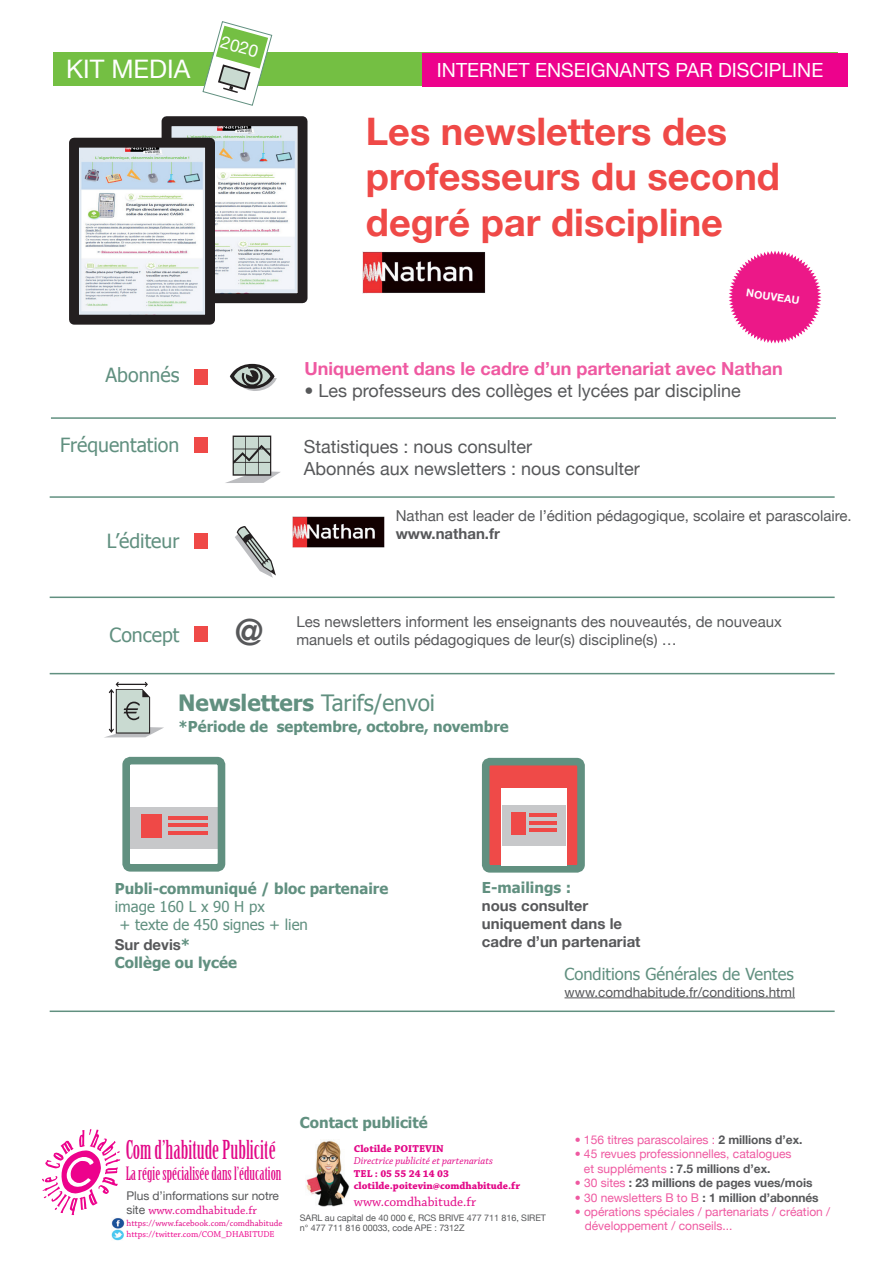
<style>
.page{position:relative;width:893px;height:1263px;background:#fff}
.page>*{position:absolute;margin:0;border:0;box-sizing:border-box;transform-origin:0 0}
.t1{font:700 37.95px/45.5px "Helvetica Neue";color:#ef4947}
.t2{font:700 36px "Helvetica Neue";color:#57585a}
.t3{font:25.5px "Birch Std";color:#e20787}
.t4{font:25.5px "Helvetica Neue";color:#fff}
.t5{font:22.5px "Tahoma";color:#619080}
.t6{font:19.5px "Tahoma";color:#619080}
.t7{font:19.5px "Helvetica Neue";color:#fff}
.t8{font:18px/21.6px "Helvetica Neue";color:#57585a}
.t9{font:700 18px "Helvetica Neue";color:#ef59a1}
.t10{font:18px "Birch Std";color:#e20787}
.t11{font:17.25px "Helvetica Neue";color:#fff}
.t12{font:16.5px "Tahoma";color:#619080}
.t13{font:15px/18px "Helvetica Neue";color:#57585a}
.t14{font:700 15px "Tahoma";color:#619080}
.t15{font:700 15px/18px "Helvetica Neue";color:#57585a}
.t16{font:15px/18px "Tahoma";color:#619080}
.t17{font:13.5px "Helvetica Neue";color:#57585a}
.t18{font:13.5px "Chaparral Pro";color:#e20787}
.t19{font:12px/14.4px "Helvetica Neue";color:#ef59a1}
.t20{font:700 12px "Helvetica Neue";letter-spacing:-.005em;color:#57585a}
.t21{font:12px "Helvetica Neue";letter-spacing:-.005em;color:#57585a}
.t22{font:12px "Chaparral Pro";color:#e20787}
.t23{font:700 10.65px "Helvetica Neue";color:#fff}
.t24{font:700 10.5px/12.6px "Chaparral Pro";color:#e20787}
.t25{font:italic 10.5px "Chaparral Pro";color:#e20787}
.t26{font:9px/10.8px "Helvetica Neue";letter-spacing:-.005em;color:#57585a}
.t27{font:9px "Chaparral Pro";color:#e20787}
.t28{font:9px "Chaparral Pro";color:#ed028c}
.s1{font-weight:700}
.s2{font-family:"Tahoma";color:#619080}
.s3{font-family:"Helvetica Neue";color:#57585a}
.s4{font-weight:700;color:#57585a}
.s5{font-weight:400;color:#ef59a1}
</style>
<div class="page">
<div style="left:195px;top:437px;width:13px;height:16px;background:#ef4947"></div>
<div style="left:195px;top:533px;width:13px;height:16px;background:#ef4947"></div>
<hr style="left:51px;top:417px;width:785px;height:2px;background:#619080">
<hr style="left:50px;top:496px;width:785px;height:2px;background:#619080">
<hr style="left:50px;top:596px;width:785px;height:2px;background:#619080">
<hr style="left:50px;top:673px;width:785px;height:1px;background:#619080">
<hr style="left:50px;top:1010px;width:785px;height:2px;background:#619080">
<svg style="left:230px;top:364px;width:47px;height:27px"></svg>
<div style="left:195px;top:369px;width:13px;height:16px;background:#ef4947"></div>
<div style="left:195px;top:626px;width:13px;height:16px;background:#ef4a48"></div>
<svg style="left:225px;top:436px;width:55px;height:47px"></svg>
<div style="left:127px;top:807px;width:93px;height:42px;background:#c7c8ca"></div>
<div style="left:141px;top:814px;width:21px;height:24px;background:#ef4947"></div>
<hr style="left:168px;top:816px;width:39px;height:4px;background:#ef4947">
<hr style="left:168px;top:823px;width:39px;height:4px;background:#ef4947">
<hr style="left:168px;top:831px;width:39px;height:4px;background:#ef4947">
<div style="left:122px;top:757px;width:103px;height:114px;border:8px solid #619080;border-radius:4px"></div>
<svg style="left:235px;top:526px;width:41px;height:52px"></svg>
<div style="left:53px;top:53px;width:785px;height:33px;background:#74bf43"></div>
<hr style="left:564px;top:997px;width:231px;height:1px;background:#57585a">
<img style="left:292px;top:516px;width:93px;height:32px">
<div style="left:422px;top:53px;width:426px;height:34px;background:#ed028c"></div>
<svg style="left:106px;top:682px;width:58px;height:55px"></svg>
<svg style="left:202px;top:21px;width:70px;height:85px"></svg>
<img style="left:363px;top:252px;width:122px;height:41px">
<svg style="left:42px;top:1129px;width:78px;height:86px"></svg>
<img style="left:111px;top:1218px;width:14px;height:22px">
<img style="left:306px;top:1140px;width:44px;height:66px">
<svg style="left:729px;top:251px;width:92px;height:93px"></svg>
<img style="left:173px;top:127px;width:123px;height:165px">
<div style="left:162px;top:116px;width:145px;height:187px;border:10px solid #231f20"></div>
<img style="left:80px;top:149px;width:124px;height:165px">
<div style="left:69px;top:138px;width:146px;height:187px;border:10px solid #231f20"></div>
<div style="left:486px;top:762px;width:95px;height:107px;background:#ef4a48;border-radius:4px"></div>
<div style="left:482px;top:758px;width:103px;height:115px;border:8px solid #619080;border-radius:4px"></div>
<div style="left:501px;top:788px;width:65px;height:77px;background:#fff"></div>
<div style="left:502px;top:805px;width:64px;height:41px;background:#c7c8ca"></div>
<div style="left:512px;top:812px;width:14px;height:22px;background:#ef4947"></div>
<hr style="left:530px;top:813px;width:27px;height:4px;background:#ef4947">
<hr style="left:530px;top:821px;width:27px;height:3px;background:#ef4947">
<hr style="left:530px;top:828px;width:27px;height:4px;background:#ef4947">
<h3 class="t4" style="left:66px;top:54px;width:126px">KIT MEDIA</h3>
<h3 class="t11" style="left:224px;top:31px;width:40px;rotate:16deg">2020</h3>
<h3 class="t7" style="left:437px;top:58px;width:388px">INTERNET ENSEIGNANTS PAR DISCIPLINE</h3>
<h1 class="t1" style="left:366px;top:108px;width:416px">Les newsletters des professeurs du second degré par discipline</h1>
<p class="t23" style="left:747px;top:286px;width:55px;rotate:8deg">NOUVEAU</p>
<h3 class="t6" style="left:106px;top:362px;width:75px">Abonnés</h3>
<h3 class="t9" style="left:304px;top:357px;width:480px">Uniquement dans le cadre d’un partenariat avec Nathan</h3>
<h3 class="t8" style="left:304px;top:379px;width:438px">• Les professeurs des collèges et lycées par discipline</h3>
<h3 class="t6" style="left:60px;top:433px;width:121px">Fréquentation</h3>
<h3 class="t6" style="left:107px;top:529px;width:74px">L’éditeur</h3>
<h3 class="t6" style="left:110px;top:622px;width:71px">Concept</h3>
<h2 class="t2" style="left:235px;top:610px;width:30px">@</h2>
<h3 class="t8" style="left:304px;top:436px;width:338px">Statistiques : nous consulter<br>Abonnés aux newsletters : nous consulter</h3>
<p class="t13" style="left:396px;top:507px;width:457px">Nathan est leader de l’édition pédagogique, scolaire et parascolaire.</p>
<p class="t15" style="left:396px;top:525px;width:106px">www.nathan.fr</p>
<p class="t13" style="left:296px;top:612px;width:487px">Les newsletters informent les enseignants des nouveautés, de nouveaux manuels et outils pédagogiques de leur(s) discipline(s) …</p>
<h3 class="t5" style="left:178px;top:688px;width:258px"><span class="s1">Newsletters</span> Tarifs/envoi</h3>
<p class="t14" style="left:178px;top:716px;width:332px">*Période de septembre, octobre, novembre</p>
<p class="t14" style="left:115px;top:878px;width:275px">Publi-communiqué / bloc partenaire</p>
<p class="t16" style="left:119px;top:897px;width:190px;text-indent:-5px">image 160 L x 90 H px<br>+ texte de 450 signes + lien</p>
<p class="t15" style="left:115px;top:935px;width:77px">Sur devis<span class="s2">*</span></p>
<p class="t14" style="left:115px;top:952px;width:124px">Collège ou lycée</p>
<p class="t14" style="left:482px;top:877px;width:91px">E-mailings :</p>
<p class="t15" style="left:482px;top:896px;width:160px">nous consulter uniquement dans le cadre d’un partenariat</p>
<h3 class="t12" style="left:564px;top:964px;width:231px">Conditions Générales de Ventes</h3>
<p class="t17" style="left:564px;top:984px;width:232px">www.comdhabitude.fr/conditions.html</p>
<h3 class="t3" style="left:126px;top:1135px;width:151px">Com d’habitude Publicité</h3>
<h3 class="t10" style="left:126px;top:1164px;width:157px">La régie spécialisée dans l’éducation</h3>
<p class="t21" style="left:126px;top:1188px;width:154px">Plus d’informations sur notre</p>
<p class="t22" style="left:126px;top:1204px;width:132px"><span class="s3">site</span> www.comdhabitude.fr</p>
<p class="t27" style="left:127px;top:1218px;width:157px">https://www.facebook.com/comdhabitude</p>
<p class="t28" style="left:127px;top:1229px;width:150px">https://twitter.com/COM_DHABITUDE</p>
<p class="t14" style="left:300px;top:1112px;width:129px">Contact publicité</p>
<p class="t24" style="left:354px;top:1142px;width:91px">Clotilde POITEVIN</p>
<p class="t25" style="left:354px;top:1155px;width:140px">Directrice publicité et partenariats</p>
<p class="t24" style="left:354px;top:1167px;width:168px">TEL : 05 55 24 14 03 clotilde.poitevin@comdhabitude.fr</p>
<p class="t18" style="left:354px;top:1194px;width:124px">www.comdhabitude.fr</p>
<p class="t26" style="left:300px;top:1212px;width:248px">SARL au capital de 40 000 €, RCS BRIVE 477 711 816, SIRET n° 477 711 816 00033, code APE : 7312Z</p>
<p class="t19" style="left:575px;top:1132px;width:229px">• 156 titres parascolaires : <span class="s4">2 millions d’ex.</span></p>
<p class="t19" style="left:584px;top:1147px;width:209px;text-indent:-9px">• 45 revues professionnelles, catalogues et suppléments <span class="s4">: 7.5 millions d’ex.</span></p>
<p class="t20" style="left:575px;top:1175px;width:239px"><span class="s5">• 30 sites</span> : 23 millions de pages vues/mois</p>
<p class="t19" style="left:575px;top:1190px;width:246px">• 30 newsletters B to B <span class="s4">: 1 million d’abonnés</span></p>
<p class="t19" style="left:585px;top:1204px;width:247px;text-indent:-10px">• opérations spéciales / partenariats / création / développement / conseils...</p>
</div>
